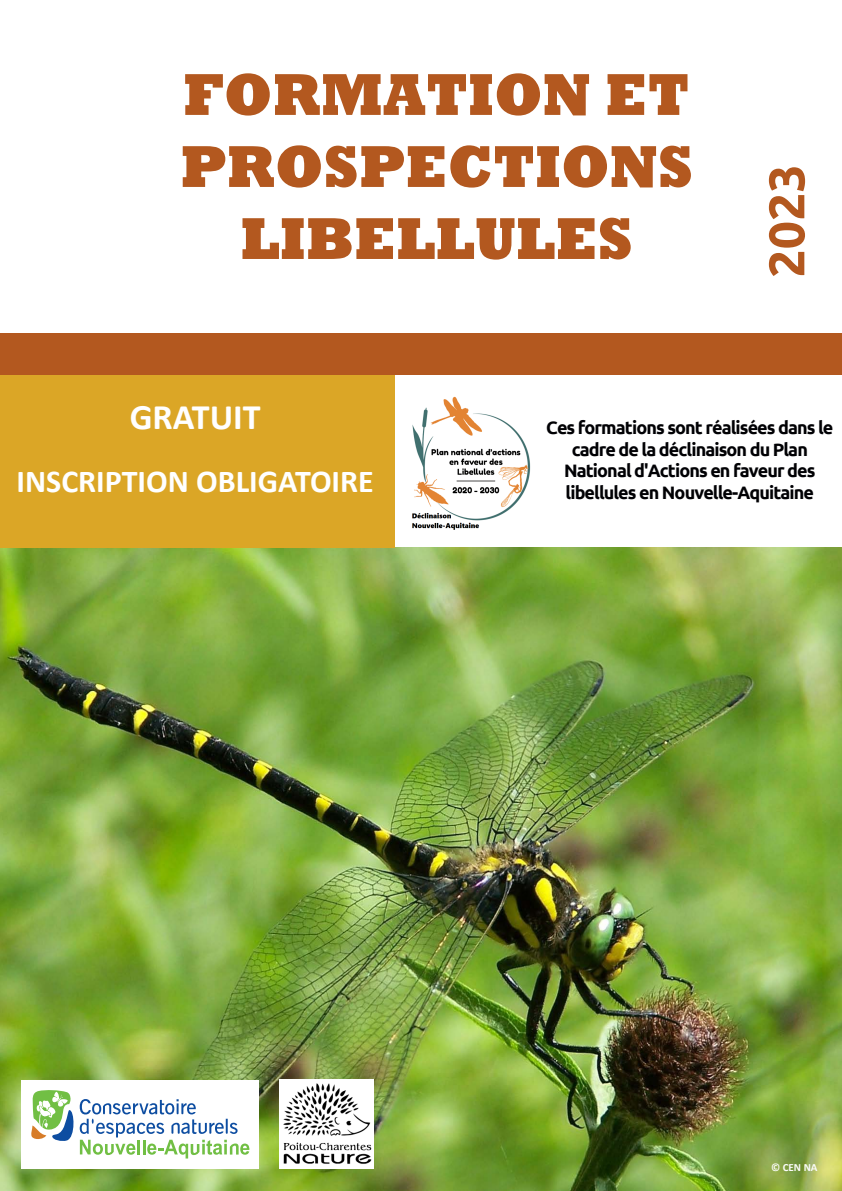
<style>
.page{position:relative;width:842px;height:1191px;background:#fff}
.page>*{position:absolute;margin:0;border:0;box-sizing:border-box;transform-origin:0 0}
.t1{font:800 60px/72px "Rockwell";color:#b3581f;text-align:center;scale:.94 1}
.t2{font:700 50px "Ubuntu";color:#b3581f}
.t3{font:700 36px "Calibri";color:#fff}
.t4{font:700 32px "Calibri";color:#fff}
.t5{font:700 18px/21.6px "Ubuntu";letter-spacing:-.05em;color:#010104;text-align:center}
.t6{font:700 11px "Calibri";color:#fbfcfa}
</style>
<div class="page">
<img style="left:0;top:547px;width:842px;height:644px">
<div style="left:0;top:374px;width:394px;height:173px;background:#dba626"></div>
<div style="left:21px;top:1079px;width:238px;height:89px;background:#fff"></div>
<svg style="left:31px;top:1090px;width:218px;height:68px"></svg>
<div style="left:0;top:333px;width:842px;height:42px;background:#b3581f"></div>
<img style="left:412px;top:396px;width:119px;height:134px">
<img style="left:279px;top:1079px;width:94px;height:89px">
<h1 class="t1" style="left:180px;top:60px;width:547px">FORMATION ET<br>PROSPECTIONS<br>LIBELLULES</h1>
<h2 class="t2" style="left:756px;top:278px;width:115px;rotate:-90deg">2023</h2>
<h3 class="t3" style="left:130px;top:392px;width:132px">GRATUIT</h3>
<h3 class="t4" style="left:17px;top:458px;width:359px">INSCRIPTION OBLIGATOIRE</h3>
<p class="t5" style="left:546px;top:416px;width:289px">Ces formations sont réalisées dans le cadre de la déclinaison du Plan National d'Actions en faveur des libellules en Nouvelle-Aquitaine</p>
<p class="t6" style="left:771px;top:1159px;width:48px">© CEN NA</p>
</div>
